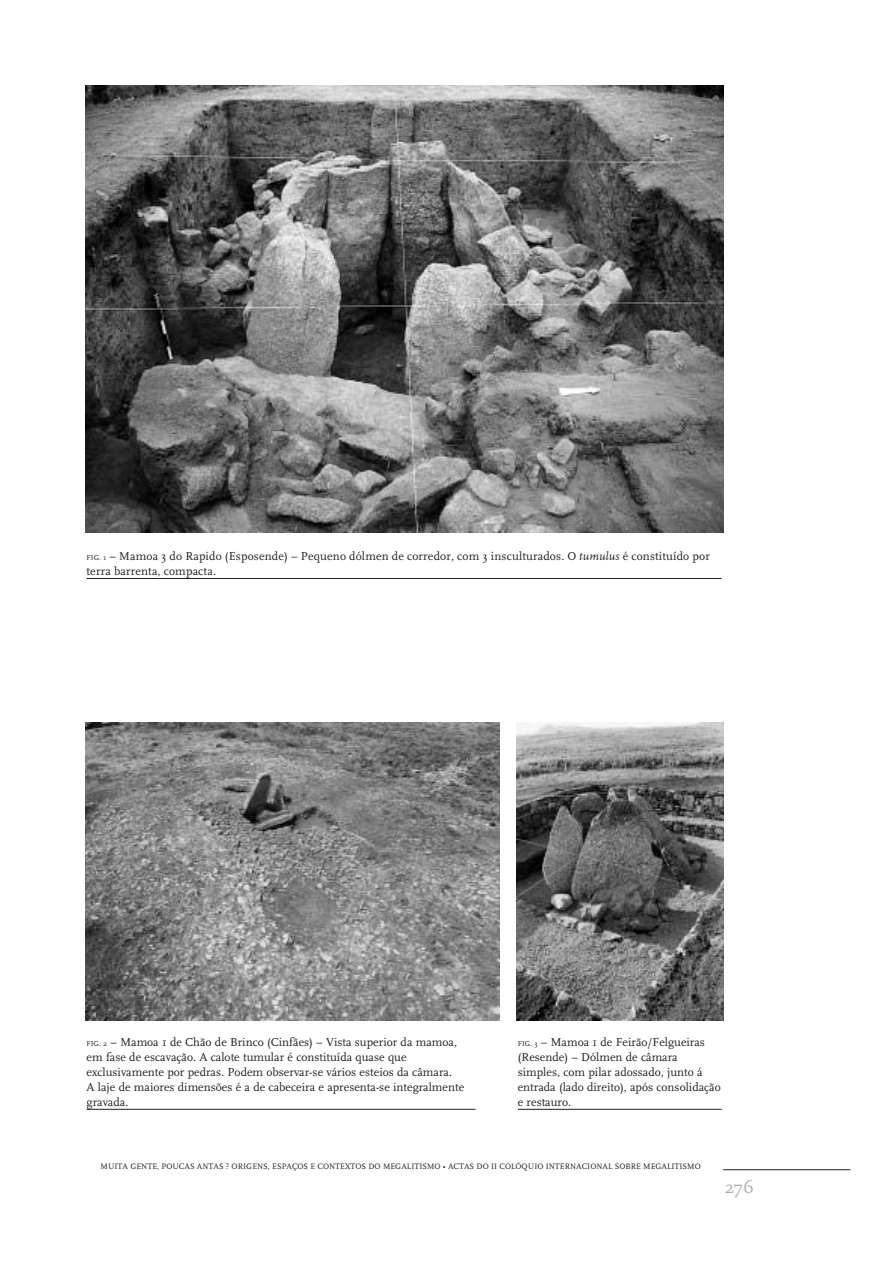
<style>
.page{position:relative;width:893px;height:1262px;background:#fff}
.page>*{position:absolute;margin:0;border:0;box-sizing:border-box;transform-origin:0 0}
.t1{font:18px "FF Scala";color:#a7a9ac}
.t2{font:12px/15px "FF Scala";color:#231f1f}
.t3{font:8.25px "FF Scala";color:#231f1f}
.s1{font-size:7.5px}
.s2{font-style:italic}
</style>
<div class="page">
<hr style="left:723px;top:1169px;width:127px;height:1px;background:#231f1f">
<img style="left:85px;top:85px;width:638px;height:447px">
<img style="left:85px;top:722px;width:414px;height:298px">
<img style="left:516px;top:722px;width:207px;height:298px">
<hr style="left:87px;top:578px;width:634px;height:1px;background:#231f1f">
<hr style="left:87px;top:1109px;width:388px;height:1px;background:#231f1f">
<hr style="left:518px;top:1109px;width:203px;height:1px;background:#231f1f">
<p class="t2" style="left:87px;top:549px;width:624px"><span class="s1">FIG. 1</span> – Mamoa 3 do Rapido (Esposende) – Pequeno dólmen de corredor, com 3 insculturados. O <span class="s2">tumulus</span> é constituído por terra barrenta, compacta.</p>
<p class="t2" style="left:87px;top:1035px;width:379px"><span class="s1">FIG. 2</span> – Mamoa 1 de Chão de Brinco (Cinfães) – Vista superior da mamoa, em fase de escavação. A calote tumular é constituída quase que exclusivamente por pedras. Podem observar-se vários esteios da câmara.<br>A laje de maiores dimensões é a de cabeceira e apresenta-se integralmente gravada.</p>
<p class="t2" style="left:517px;top:1035px;width:204px"><span class="s1">FIG. 3</span> – Mamoa 1 de Feirão/Felgueiras (Resende) – Dólmen de câmara simples, com pilar adossado, junto á entrada (lado direito), após consolidação e restauro.</p>
<p class="t3" style="left:101px;top:1163px;width:601px">MUITA GENTE, POUCAS ANTAS ? ORIGENS, ESPAÇOS E CONTEXTOS DO MEGALITISMO • ACTAS DO II COLÓQUIO INTERNACIONAL SOBRE MEGALITISMO</p>
<h1 class="t1" style="left:724px;top:1179px;width:31px">276</h1>
</div>
